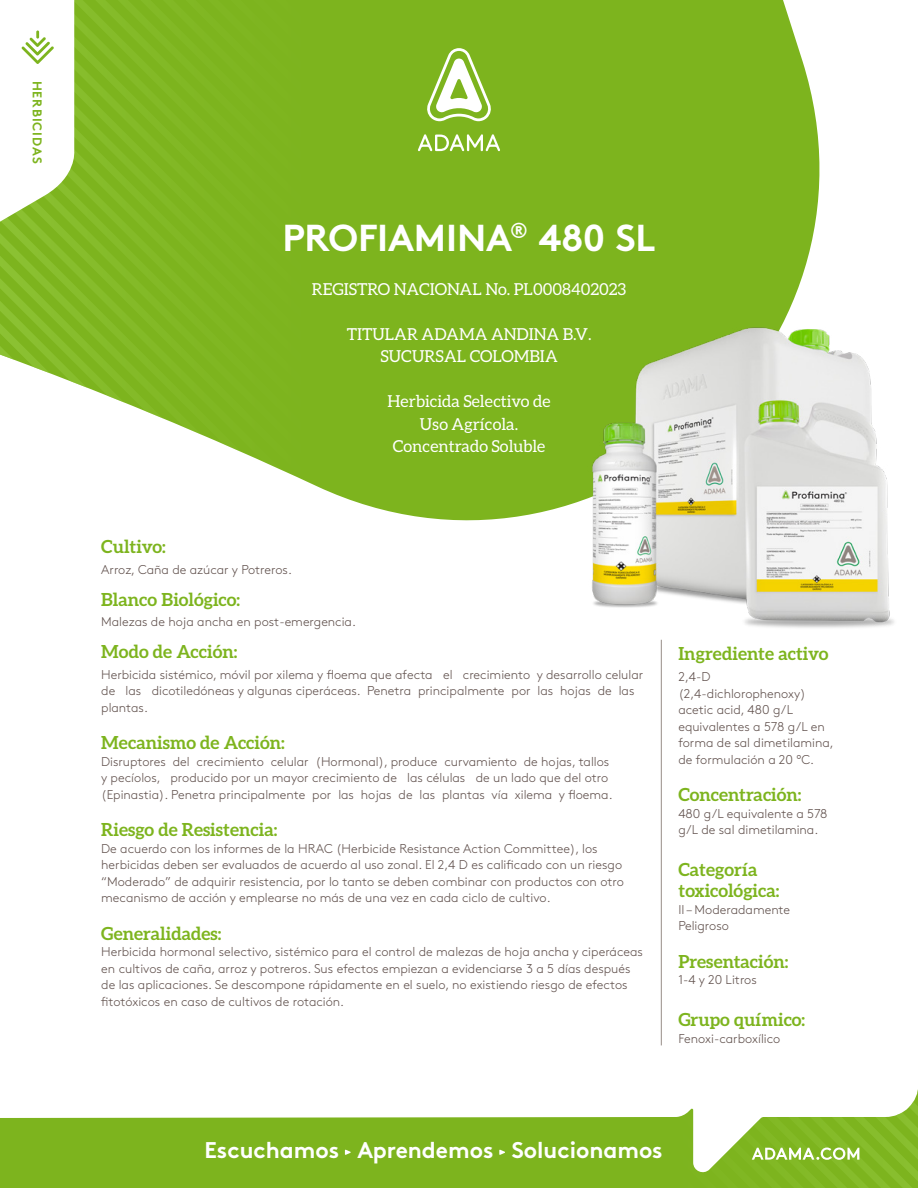
<style>
.page{position:relative;width:918px;height:1188px;background:#fff}
.page>*{position:absolute;margin:0;border:0;box-sizing:border-box;transform-origin:0 0}
.t1{font:700 37.5px "Brown Pro";letter-spacing:-.005em;color:#fff}
.t2{font:700 22.8px "Brown Pro";color:#fff}
.t3{font:700 18px/21px "Aleo";color:#7db41e}
.t4{font:16.5px/22.5px "Aleo";color:#fff;text-align:center}
.t5{font:300 12.75px/16.5px "Brown Pro";color:#5f4f4b}
.t6{font:700 12.75px "Brown Pro";letter-spacing:.07em;color:#7db41e}
</style>
<div class="page">
<div style="left:357px;top:0;width:463px;height:521px;background:#7db41e"></div>
<div style="left:119px;top:0;width:238px;height:502px;background:#7db41e"></div>
<svg style="left:119px;top:99px;width:113px;height:403px;background:#8ebe3b"></svg>
<svg style="left:119px;top:121px;width:90px;height:381px;fill:#81b724"></svg>
<svg style="left:426px;top:48px;width:66px;height:73px"></svg>
<svg style="left:418px;top:134px;width:82px;height:17px"></svg>
<svg style="left:0;top:0;width:119px;height:401px"></svg>
<svg style="left:0;top:1089px;width:918px;height:99px;fill:#7db41e"></svg>
<svg style="left:641px;top:1090px;width:277px;height:98px"></svg>
<svg style="left:345px;top:1150px;width:6px;height:5px"></svg>
<svg style="left:499px;top:1150px;width:6px;height:5px"></svg>
<img style="left:576px;top:308px;width:318px;height:341px">
<hr style="left:661px;top:640px;width:1px;height:405px;background:#978d87">
<p class="t6" style="left:48px;top:81px;width:84px;rotate:90deg">HERBICIDAS</p>
<h1 class="t1" style="left:283px;top:207px;width:375px">PROFIAMINA<sup>®</sup> 480 SL</h1>
<p class="t4" style="left:312px;top:278px;width:316px">REGISTRO NACIONAL No. PL0008402023</p>
<p class="t4" style="left:347px;top:323px;width:246px">TITULAR ADAMA ANDINA B.V.<br>SUCURSAL COLOMBIA</p>
<p class="t4" style="left:388px;top:390px;width:165px">Herbicida Selectivo de<br>Uso Agrícola.<br>Concentrado Soluble</p>
<h3 class="t3" style="left:101px;top:536px;width:66px">Cultivo:</h3>
<p class="t5" style="left:101px;top:560px;width:192px">Arroz, Caña de azúcar y Potreros.</p>
<h3 class="t3" style="left:101px;top:588px;width:140px">Blanco Biológico:</h3>
<p class="t5" style="left:101px;top:613px;width:256px">Malezas de hoja ancha en post-emergencia.</p>
<h3 class="t3" style="left:101px;top:641px;width:138px">Modo de Acción:</h3>
<p class="t5" style="left:101px;top:665px;width:544px">Herbicida sistémico, móvil por xilema y floema que afecta el crecimiento y desarrollo celular de las dicotiledóneas y algunas ciperáceas. Penetra principalmente por las hojas de las plantas.</p>
<h3 class="t3" style="left:101px;top:732px;width:185px">Mecanismo de Acción:</h3>
<p class="t5" style="left:101px;top:752px;width:513px">Disruptores del crecimiento celular (Hormonal), produce curvamiento de hojas, tallos y pecíolos, producido por un mayor crecimiento de las células de un lado que del otro (Epinastia). Penetra principalmente por las hojas de las plantas vía xilema y floema.</p>
<h3 class="t3" style="left:101px;top:819px;width:178px">Riesgo de Resistencia:</h3>
<p class="t5" style="left:101px;top:839px;width:524px">De acuerdo con los informes de la HRAC (Herbicide Resistance Action Committee), los herbicidas deben ser evaluados de acuerdo al uso zonal. El 2,4 D es calificado con un riesgo “Moderado” de adquirir resistencia, por lo tanto se deben combinar con productos con otro mecanismo de acción y emplearse no más de una vez en cada ciclo de cultivo.</p>
<h3 class="t3" style="left:101px;top:923px;width:122px">Generalidades:</h3>
<p class="t5" style="left:101px;top:943px;width:543px">Herbicida hormonal selectivo, sistémico para el control de malezas de hoja ancha y ciperáceas en cultivos de caña, arroz y potreros. Sus efectos empiezan a evidenciarse 3 a 5 días después de las aplicaciones. Se descompone rápidamente en el suelo, no existiendo riesgo de efectos fitotóxicos en caso de cultivos de rotación.</p>
<h3 class="t3" style="left:678px;top:643px;width:152px">Ingrediente activo</h3>
<p class="t5" style="left:678px;top:668px;width:157px">2,4-D (2,4-dichlorophenoxy) acetic acid, 480 g/L equivalentes a 578 g/L en forma de sal dimetilamina, de formulación a 20 °C.</p>
<h3 class="t3" style="left:678px;top:784px;width:125px">Concentración:</h3>
<p class="t5" style="left:678px;top:804px;width:151px">480 g/L equivalente a 578 g/L de sal dimetilamina.</p>
<h3 class="t3" style="left:678px;top:859px;width:103px">Categoría toxicológica:</h3>
<p class="t5" style="left:678px;top:900px;width:113px">II – Moderadamente<br>Peligroso</p>
<h3 class="t3" style="left:678px;top:950px;width:112px">Presentación:</h3>
<p class="t5" style="left:678px;top:971px;width:80px">1-4 y 20 Litros</p>
<h3 class="t3" style="left:678px;top:1009px;width:128px">Grupo químico:</h3>
<p class="t5" style="left:678px;top:1029px;width:104px">Fenoxi-carboxílico</p>
<h2 class="t2" style="left:204px;top:1132px;width:460px">Escuchamos Aprendemos Solucionamos</h2>
</div>
